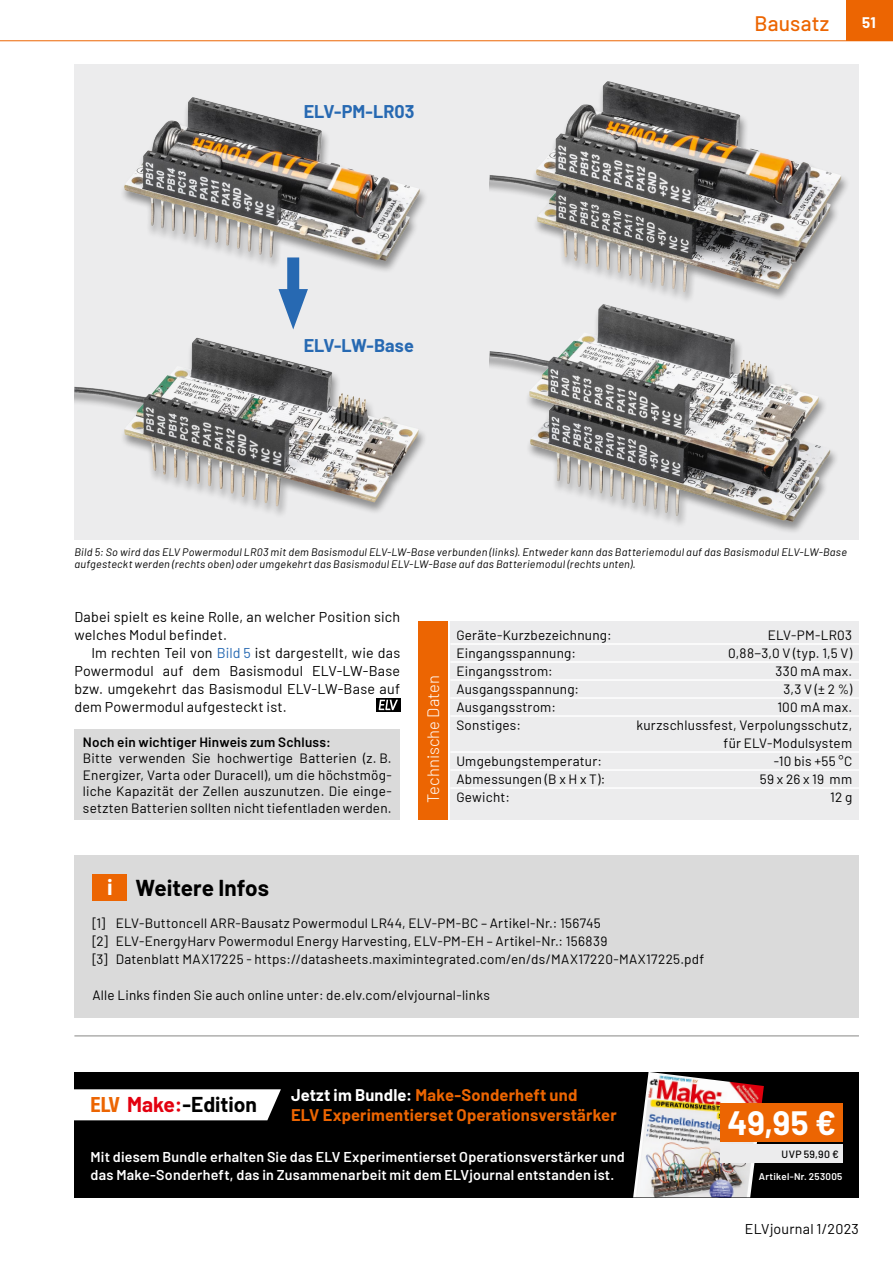
<style>
.page{position:relative;width:893px;height:1263px;background:#fff}
.page>*{position:absolute;margin:0;border:0;box-sizing:border-box;transform-origin:0 0}
.t1{font:700 33px "Barlow";color:#fff}
.t2{font:700 22.5px "Barlow";color:#000}
.t3{font:700 21px "Barlow";color:#000}
.t4{font:500 21px "Barlow";letter-spacing:.01em;color:#ec6502}
.t5{font:700 18px "Barlow";letter-spacing:.005em;color:#2769b2}
.t6{font:700 16.5px/19.5px "Barlow";letter-spacing:.01em;color:#ec6502}
.t7{font:300 16.5px "Barlow";letter-spacing:.005em;color:#fff}
.t8{font:700 15px "Barlow";color:#fff}
.t9{font:14.25px/18px "Barlow";letter-spacing:.015em;color:#000}
.t10{font:600 14.25px/18px "Barlow";letter-spacing:.015em;color:#fff}
.t11{font:13.5px/18px "Barlow";letter-spacing:.02em;color:#000}
.t12{font:600 13.5px "Barlow";letter-spacing:.02em;color:#000}
.t13{font:italic 10.8px/12.5px "Barlow";letter-spacing:.025em;color:#000}
.t14{font:500 10.5px "Barlow";letter-spacing:.035em;color:#000}
.t15{font:600 9.75px "Barlow";letter-spacing:.03em;color:#fff}
.s1{color:#2769b2}
.s2{font-size:22.05px;color:#fff}
.s3{color:#fff}
.s4{font-family:"Helvetica Neue LT Std";font-stretch:condensed;color:#ec6502}
.s5{font-family:"Helvetica Neue LT Std";font-stretch:condensed;color:#fff}
.s6{color:#e3000f}
</style>
<div class="page">
<div style="left:846px;top:0;width:47px;height:40px;background:#ec6502"></div>
<hr style="left:0;top:40px;width:893px;height:1px;background:#ec6502">
<div style="left:74px;top:64px;width:785px;height:476px;background:#ececed"></div>
<div style="left:74px;top:337px;width:354px;height:182px;background:#000;opacity:.4"></div>
<img style="left:74px;top:338px;width:203px;height:168px">
<div style="left:119px;top:97px;width:310px;height:177px;background:#000;opacity:.4"></div>
<img style="left:124px;top:98px;width:138px;height:157px">
<div style="left:490px;top:304px;width:349px;height:231px;background:#000;opacity:.4"></div>
<img style="left:490px;top:305px;width:167px;height:205px">
<div style="left:490px;top:81px;width:360px;height:224px;background:#000;opacity:.4"></div>
<img style="left:490px;top:82px;width:172px;height:201px">
<div style="left:287px;top:257px;width:12px;height:49px;background:#2769b2"></div>
<svg style="left:279px;top:289px;width:29px;height:40px"></svg>
<div style="left:74px;top:856px;width:785px;height:162px;background:#dadada"></div>
<div style="left:92px;top:874px;width:35px;height:26px;background:#ec6502"></div>
<div style="left:450px;top:622px;width:409px;height:198px;background:#ececed"></div>
<div style="left:418px;top:622px;width:30px;height:198px;background:#ec6502"></div>
<hr style="left:450px;top:643px;width:409px;height:2px;background:#fff">
<hr style="left:450px;top:661px;width:409px;height:2px;background:#fff">
<hr style="left:450px;top:679px;width:409px;height:2px;background:#fff">
<hr style="left:450px;top:697px;width:409px;height:2px;background:#fff">
<hr style="left:450px;top:715px;width:409px;height:2px;background:#fff">
<hr style="left:450px;top:751px;width:409px;height:2px;background:#fff">
<hr style="left:450px;top:769px;width:409px;height:2px;background:#fff">
<hr style="left:450px;top:787px;width:409px;height:2px;background:#fff">
<svg style="left:376px;top:698px;width:24px;height:14px"></svg>
<svg style="left:379px;top:700px;width:19px;height:10px"></svg>
<div style="left:74px;top:730px;width:326px;height:90px;background:#dadada"></div>
<div style="left:74px;top:1072px;width:785px;height:125px;background:#000"></div>
<img style="left:633px;top:1072px;width:131px;height:125px">
<div style="left:74px;top:1089px;width:207px;height:31px;background:#fff"></div>
<div style="left:720px;top:1103px;width:122px;height:38px;background:#ec6502"></div>
<div style="left:720px;top:1144px;width:122px;height:19px;background:#ececed"></div>
<hr style="left:74px;top:1035px;width:785px;height:1px;background:#878786">
<h3 class="t5" style="left:304px;top:98px;width:112px">ELV-PM-LR03</h3>
<h3 class="t5" style="left:304px;top:332px;width:112px">ELV-LW-Base</h3>
<h3 class="t4" style="left:754px;top:8px;width:76px">Bausatz</h3>
<p class="t8" style="left:862px;top:11px;width:15px">51</p>
<p class="t13" style="left:74px;top:545px;width:774px">Bild 5: So wird das ELV Powermodul LR03 mit dem Basismodul ELV-LW-Base verbunden (links). Entweder kann das Batteriemodul auf das Basismodul ELV-LW-Base aufgesteckt werden (rechts oben) oder umgekehrt das Basismodul ELV-LW-Base auf das Batteriemodul (rechts unten).</p>
<p class="t9" style="left:74px;top:607px;width:327px">Dabei spielt es keine Rolle, an welcher Position sich welches Modul befindet.</p>
<p class="t9" style="left:74px;top:643px;width:327px;text-align:justify;text-indent:17px">Im rechten Teil von <span class="s1">Bild 5</span> ist dargestellt, wie das Powermodul auf dem Basismodul ELV-LW-Base bzw. umgekehrt das Basismodul ELV-LW-Base auf dem Powermodul aufgesteckt ist.</p>
<p class="t12" style="left:83px;top:732px;width:249px">Noch ein wichtiger Hinweis zum Schluss:</p>
<p class="t11" style="left:83px;top:749px;width:310px;line-height:16.5px;text-align:justify">Bitte verwenden Sie hochwertige Batterien (z. B.<br>Energizer, Varta oder Duracell), um die höchstmög&shy;liche Kapazität der Zellen auszunutzen. Die einge&shy;setzten Batterien sollten nicht tiefentladen werden.</p>
<p class="t7" style="left:421px;top:803px;width:129px;rotate:-90deg">Technische Daten</p>
<p class="t11" style="left:456px;top:625px;width:157px">Geräte-Kurzbezeichnung:</p>
<p class="t11" style="left:768px;top:625px;width:86px">ELV-PM-LR03</p>
<p class="t11" style="left:456px;top:643px;width:121px">Eingangsspannung:</p>
<p class="t11" style="left:728px;top:643px;width:126px">0,88−3,0 V (typ. 1,5 V)</p>
<p class="t11" style="left:456px;top:661px;width:98px">Eingangsstrom:</p>
<p class="t11" style="left:775px;top:661px;width:78px">330 mA max.</p>
<p class="t11" style="left:456px;top:679px;width:124px">Ausgangsspannung:</p>
<p class="t11" style="left:784px;top:679px;width:70px">3,3 V (± 2 %)</p>
<p class="t11" style="left:456px;top:697px;width:101px">Ausgangsstrom:</p>
<p class="t11" style="left:777px;top:697px;width:76px">100 mA max.</p>
<p class="t11" style="left:456px;top:715px;width:66px">Sonstiges:</p>
<p class="t11" style="left:636px;top:715px;width:217px;text-align:right">kurzschlussfest, Verpolungsschutz, für ELV-Modulsystem</p>
<p class="t11" style="left:456px;top:751px;width:147px">Umgebungstemperatur:</p>
<p class="t11" style="left:774px;top:751px;width:80px">-10 bis +55 °C</p>
<p class="t11" style="left:456px;top:769px;width:151px">Abmessungen (B x H x T):</p>
<p class="t11" style="left:760px;top:769px;width:94px">59 x 26 x 19 mm</p>
<p class="t11" style="left:456px;top:787px;width:55px">Gewicht:</p>
<p class="t11" style="left:830px;top:787px;width:24px">12 g</p>
<h2 class="t2" style="left:107px;top:871px;width:164px"><span class="s2">i</span> Weitere Infos</h2>
<p class="t11" style="left:92px;top:913px;width:613px">[1] ELV-Buttoncell ARR-Bausatz Powermodul LR44, ELV-PM-BC – Artikel-Nr.: 156745<br>[2] ELV-EnergyHarv Powermodul Energy Harvesting, ELV-PM-EH – Artikel-Nr.: 156839<br>[3] Datenblatt MAX17225 - https://datasheets.maximintegrated.com/en/ds/MAX17220-MAX17225.pdf</p>
<p class="t11" style="left:92px;top:985px;width:399px">Alle Links finden Sie auch online unter: de.elv.com/elvjournal-links</p>
<p class="t6" style="left:291px;top:1084px;width:327px"><span class="s3">Jetzt im Bundle:</span> Make-Sonderheft und<br>ELV Experimentierset Operationsverstärker</p>
<h3 class="t3" style="left:91px;top:1088px;width:168px"><span class="s4">ELV</span><span class="s5">-</span><span class="s6">Make:</span>-Edition</h3>
<p class="t10" style="left:91px;top:1147px;width:536px">Mit diesem Bundle erhalten Sie das ELV Experimentierset Operationsverstärker und das Make-Sonderheft, das in Zusammenarbeit mit dem ELVjournal entstanden ist.</p>
<h1 class="t1" style="left:727px;top:1098px;width:110px">49,95 €</h1>
<p class="t14" style="left:782px;top:1146px;width:59px">UVP 59,90 €</p>
<p class="t15" style="left:759px;top:1169px;width:85px">Artikel-Nr. 253005</p>
<p class="t9" style="left:745px;top:1219px;width:115px">ELVjournal 1/2023</p>
</div>
